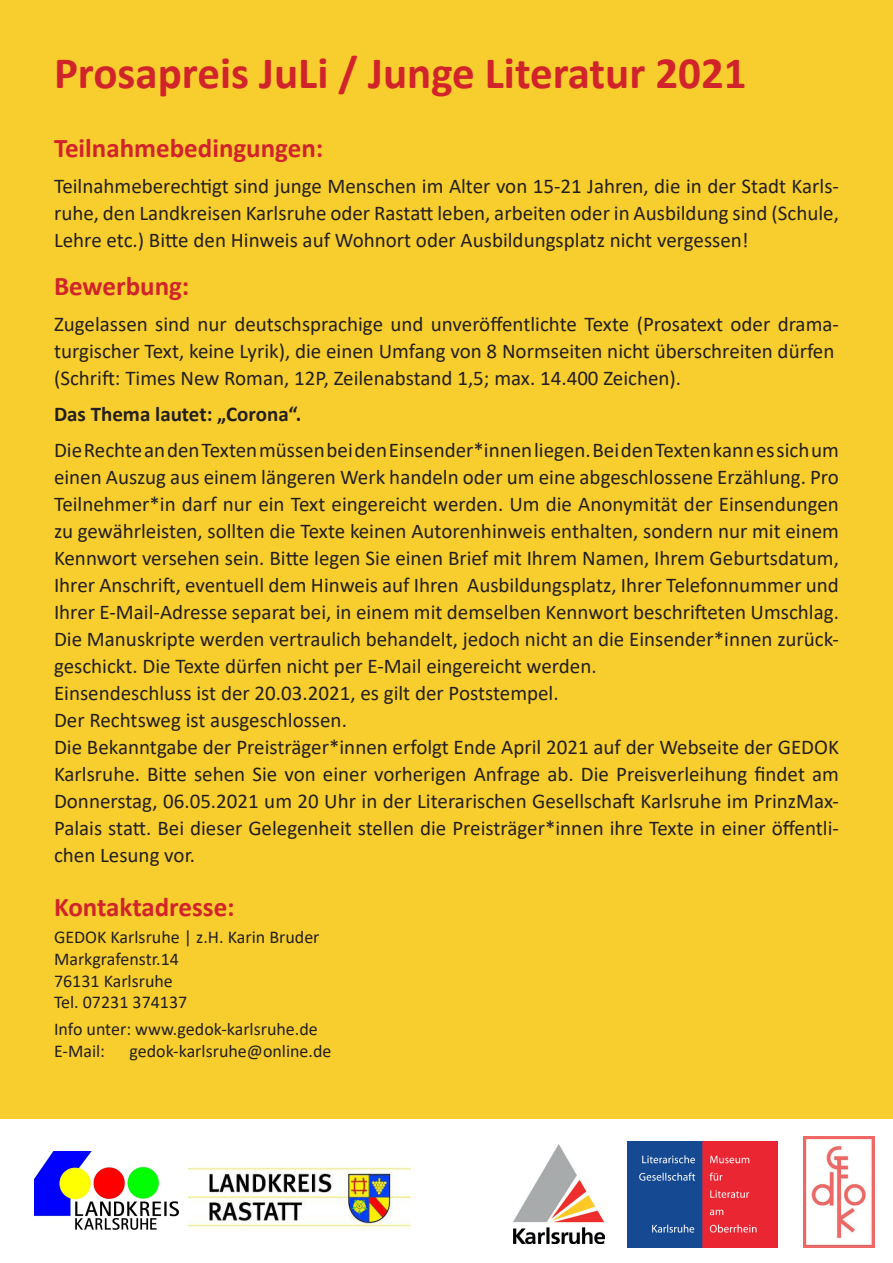
<style>
.page{position:relative;width:893px;height:1263px;background:#fff}
.page>*{position:absolute;margin:0;border:0;box-sizing:border-box;transform-origin:0 0}
.t1{font:700 45px "Calibri";color:#d1232a}
.t2{font:700 27px "Calibri";color:#d1232a}
.t3{font:21px/27px "Calibri";color:#231f20;text-align:justify}
.t4{font:700 21px "Calibri";color:#231f20}
.t5{font:18px/21.6px "Calibri";color:#231f20}
</style>
<div class="page">
<div style="left:0;top:0;width:893px;height:1118px;background:#f8ce2e"></div>
<img style="left:803px;top:1137px;width:71px;height:110px">
<img style="left:627px;top:1141px;width:150px;height:106px">
<img style="left:34px;top:1152px;width:145px;height:78px">
<img style="left:189px;top:1167px;width:221px;height:61px">
<img style="left:514px;top:1144px;width:91px;height:99px">
<p class="t1" style="left:54px;top:41px;width:694px">Prosapreis JuLi / Junge Literatur 2021</p>
<p class="t2" style="left:54px;top:129px;width:271px">Teilnahmebedingungen:</p>
<p class="t3" style="left:54px;top:172px;width:786px">Teilnahmeberechtigt sind junge Menschen im Alter von 15-21 Jahren, die in der Stadt Karls&shy;ruhe, den Landkreisen Karlsruhe oder Rastatt leben, arbeiten oder in Ausbildung sind (Schule, Lehre etc.) Bitte den Hinweis auf Wohnort oder Ausbildungsplatz nicht vergessen!</p>
<p class="t2" style="left:54px;top:267px;width:137px">Bewerbung:</p>
<p class="t3" style="left:54px;top:310px;width:786px">Zugelassen sind nur deutschsprachige und unveröffentlichte Texte (Prosatext oder drama&shy;turgischer Text, keine Lyrik), die einen Umfang von 8 Normseiten nicht überschreiten dürfen</p>
<p class="t3" style="left:54px;top:364px;width:629px">(Schrift: Times New Roman, 12P, Zeilenabstand 1,5; max. 14.400 Zeichen).</p>
<p class="t4" style="left:54px;top:400px;width:249px">Das Thema lautet: „Corona“.</p>
<p class="t3" style="left:54px;top:436px;width:786px">Die Rechte an den Texten müssen bei den Einsender*innen liegen. Bei den Texten kann es sich um einen Auszug aus einem längeren Werk handeln oder um eine abgeschlossene Erzählung. Pro Teilnehmer*in darf nur ein Text eingereicht werden. Um die Anonymität der Einsendungen zu gewährleisten, sollten die Texte keinen Autorenhinweis enthalten, sondern nur mit einem Kennwort versehen sein. Bitte legen Sie einen Brief mit Ihrem Namen, Ihrem Geburtsdatum, Ihrer Anschrift, eventuell dem Hinweis auf Ihren Ausbildungsplatz, Ihrer Telefonnummer und Ihrer E-Mail-Adresse separat bei, in einem mit demselben Kennwort beschrifteten Umschlag.<br>Die Manuskripte werden vertraulich behandelt, jedoch nicht an die Einsender*innen zurück&shy;geschickt. Die Texte dürfen nicht per E-Mail eingereicht werden.</p>
<p class="t3" style="left:54px;top:679px;width:506px">Einsendeschluss ist der 20.03.2021, es gilt der Poststempel.</p>
<p class="t3" style="left:54px;top:706px;width:294px">Der Rechtsweg ist ausgeschlossen.</p>
<p class="t3" style="left:54px;top:733px;width:786px">Die Bekanntgabe der Preisträger*innen erfolgt Ende April 2021 auf der Webseite der GEDOK Karlsruhe. Bitte sehen Sie von einer vorherigen Anfrage ab. Die Preisverleihung findet am Donnerstag, 06.05.2021 um 20 Uhr in der Literarischen Gesellschaft Karlsruhe im PrinzMax-Palais statt. Bei dieser Gelegenheit stellen die Preisträger*innen ihre Texte in einer öffentli&shy;chen Lesung vor.</p>
<p class="t2" style="left:54px;top:888px;width:182px">Kontaktadresse:</p>
<p class="t5" style="left:54px;top:926px;width:267px">GEDOK Karlsruhe | z.H. Karin Bruder<br>Markgrafenstr.14<br>76131 Karlsruhe</p>
<p class="t5" style="left:54px;top:991px;width:135px">Tel. 07231 374137</p>
<p class="t5" style="left:54px;top:1018px;width:265px">Info unter: www.gedok-karlsruhe.de</p>
<p class="t5" style="left:54px;top:1040px;width:53px">E-Mail:</p>
<p class="t5" style="left:130px;top:1040px;width:203px">gedok-karlsruhe@online.de</p>
</div>
